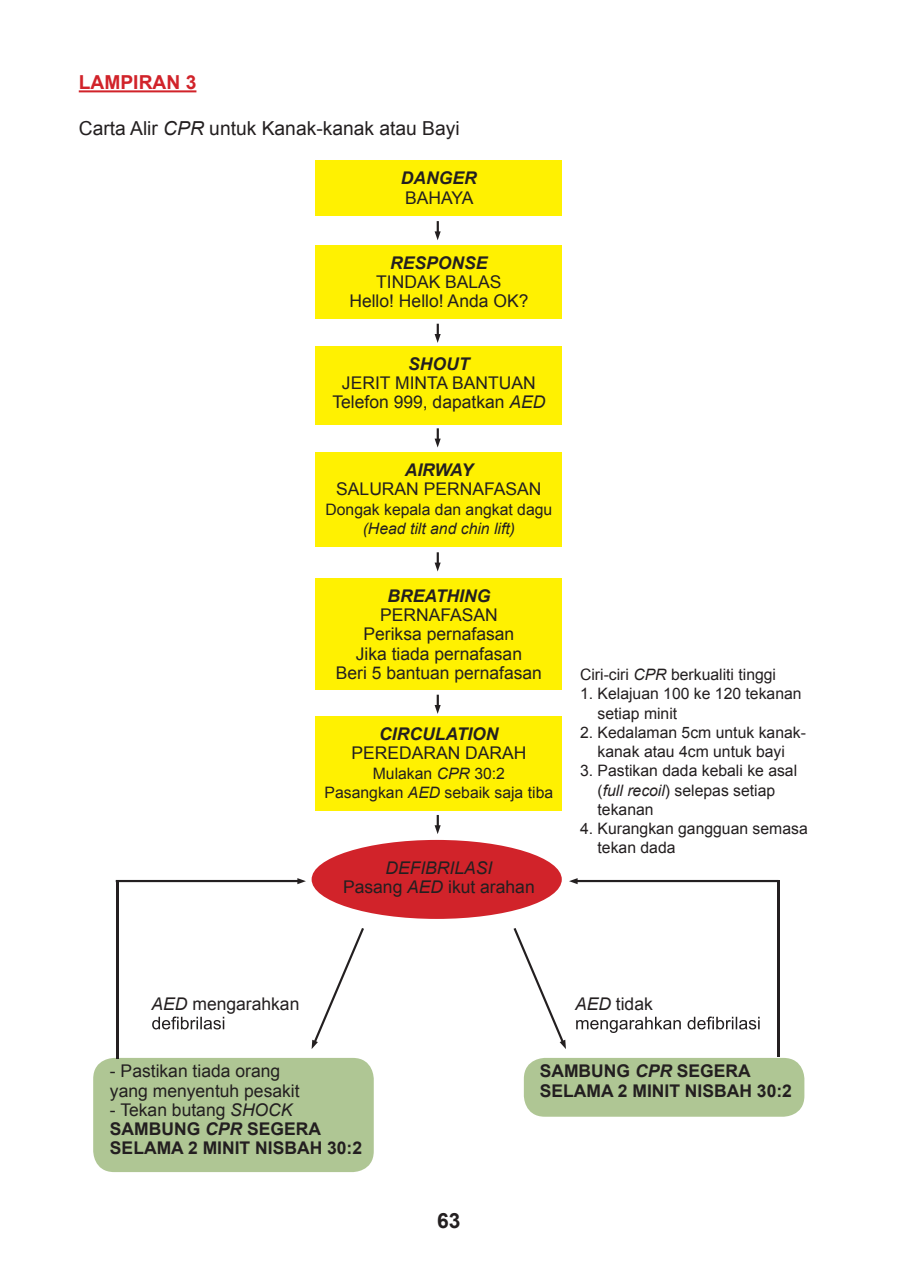
<style>
.page{position:relative;width:898px;height:1276px;background:#fff}
.page>*{position:absolute;margin:0;border:0;box-sizing:border-box;transform-origin:0 0}
.t1{font:700 21px "Arial";color:#231f20}
.t2{font:19.25px "Arial";color:#231f20}
.t3{font:700 19.25px "Arial";color:#d1232a}
.t4{font:17.5px/19.2px "Arial";color:#231f20;text-align:center}
.t5{font:700 17.5px/19.2px "Arial";color:#231f20}
.t6{font:italic 700 17.5px "Arial";color:#231f20}
.t7{font:15.75px/19.2px "Arial";color:#231f20}
.t8{font:italic 15.75px "Arial";color:#231f20}
.s1{font-style:italic}
.s2{font-weight:400}
.s3{font-weight:400;font-style:italic}
</style>
<div class="page">
<div style="left:93px;top:1058px;width:281px;height:114px;background:#afc694;border-radius:21px"></div>
<div style="left:524px;top:1058px;width:280px;height:59px;background:#afc694;border-radius:21px"></div>
<div style="left:312px;top:840px;width:250px;height:79px;background:#d1232a;border-radius:50%"></div>
<hr style="left:79px;top:90px;width:117px;height:2px;background:#d1232a">
<div style="left:315px;top:161px;width:247px;height:55px;background:#fff101"></div>
<div style="left:315px;top:245px;width:247px;height:74px;background:#fff101"></div>
<div style="left:315px;top:452px;width:247px;height:94px;background:#fff101"></div>
<div style="left:315px;top:716px;width:247px;height:94px;background:#fff101"></div>
<div style="left:315px;top:346px;width:247px;height:79px;background:#fff101"></div>
<div style="left:315px;top:578px;width:247px;height:112px;background:#fff101"></div>
<svg style="left:152px;top:1016px;width:72px;height:13px"></svg>
<svg style="left:576px;top:1016px;width:183px;height:17px"></svg>
<svg style="left:434px;top:221px;width:7px;height:19px"></svg>
<svg style="left:434px;top:324px;width:7px;height:19px"></svg>
<svg style="left:434px;top:428px;width:7px;height:19px"></svg>
<svg style="left:434px;top:552px;width:7px;height:19px"></svg>
<svg style="left:434px;top:695px;width:7px;height:19px"></svg>
<svg style="left:434px;top:815px;width:7px;height:19px"></svg>
<svg style="left:116px;top:878px;width:190px;height:6px"></svg>
<svg style="left:569px;top:878px;width:209px;height:6px"></svg>
<svg style="left:312px;top:928px;width:52px;height:121px"></svg>
<svg style="left:513px;top:928px;width:53px;height:121px"></svg>
<hr style="left:116px;top:881px;width:2px;height:177px;background:#231f20">
<hr style="left:777px;top:880px;width:2px;height:177px;background:#231f20">
<p class="t3" style="left:79px;top:70px;width:119px">LAMPIRAN 3</p>
<p class="t2" style="left:79px;top:115px;width:382px">Carta Alir <span class="s1">CPR</span> untuk Kanak-kanak atau Bayi</p>
<p class="t6" style="left:401px;top:167px;width:77px">DANGER</p>
<p class="t4" style="left:405px;top:188px;width:70px">BAHAYA</p>
<p class="t6" style="left:390px;top:251px;width:99px">RESPONSE</p>
<p class="t4" style="left:349px;top:272px;width:180px">TINDAK BALAS<br>Hello! Hello! Anda OK?</p>
<p class="t6" style="left:408px;top:352px;width:63px">SHOUT</p>
<p class="t4" style="left:332px;top:374px;width:215px">JERIT MINTA BANTUAN<br>Telefon 999, dapatkan <span class="s1">AED</span></p>
<p class="t6" style="left:405px;top:459px;width:70px">AIRWAY</p>
<p class="t4" style="left:336px;top:480px;width:207px">SALURAN PERNAFASAN</p>
<p class="t7" style="left:325px;top:500px;width:228px">Dongak kepala dan angkat dagu</p>
<p class="t8" style="left:363px;top:518px;width:154px">(Head tilt and chin lift)</p>
<p class="t6" style="left:387px;top:584px;width:104px">BREATHING</p>
<p class="t4" style="left:336px;top:605px;width:208px">PERNAFASAN<br>Periksa pernafasan<br>Jika tiada pernafasan<br>Beri 5 bantuan pernafasan</p>
<p class="t6" style="left:379px;top:723px;width:121px">CIRCULATION</p>
<p class="t4" style="left:351px;top:744px;width:177px">PEREDARAN DARAH</p>
<p class="t7" style="left:325px;top:764px;width:230px;text-align:center">Mulakan <span class="s1">CPR</span> 30:2<br>Pasangkan <span class="s1">AED</span> sebaik saja tiba</p>
<p class="t4" style="left:343px;top:858px;width:193px"><span class="s1">DEFIBRILASI<br></span>Pasang <span class="s1">AED</span> ikut arahan</p>
<p class="t7" style="left:580px;top:665px;width:198px">Ciri-ciri <span class="s1">CPR</span> berkualiti tinggi</p>
<p class="t7" style="left:597px;top:684px;width:206px;text-indent:-18px">1. Kelajuan 100 ke 120 tekanan setiap minit</p>
<p class="t7" style="left:580px;top:723px;width:227px;text-align:center">2. Kedalaman 5cm untuk kanak&shy;kanak atau 4cm untuk bayi</p>
<p class="t7" style="left:597px;top:761px;width:201px;text-indent:-18px">3. Pastikan dada kebali ke asal (<span class="s1">full recoil</span>) selepas setiap tekanan</p>
<p class="t7" style="left:597px;top:819px;width:212px;text-indent:-18px">4. Kurangkan gangguan semasa tekan dada</p>
<p class="t4" style="left:152px;top:994px;width:149px"><span class="s1">AED</span> mengarahkan</p>
<p class="t4" style="left:575px;top:994px;width:79px"><span class="s1">AED</span> tidak</p>
<p class="t4" style="left:110px;top:1062px;width:191px;text-align:left">- Pastikan tiada orang yang menyentuh pesakit</p>
<p class="t5" style="left:110px;top:1100px;width:254px"><span class="s2">- Tekan butang</span> <span class="s3">SHOCK<br></span>SAMBUNG <span class="s1">CPR</span> SEGERA<br>SELAMA 2 MINIT NISBAH 30:2</p>
<h1 class="t1" style="left:437px;top:1207px;width:25px">63</h1>
<p class="t5" style="left:540px;top:1062px;width:254px">SAMBUNG <span class="s1">CPR</span> SEGERA<br>SELAMA 2 MINIT NISBAH 30:2</p>
</div>
